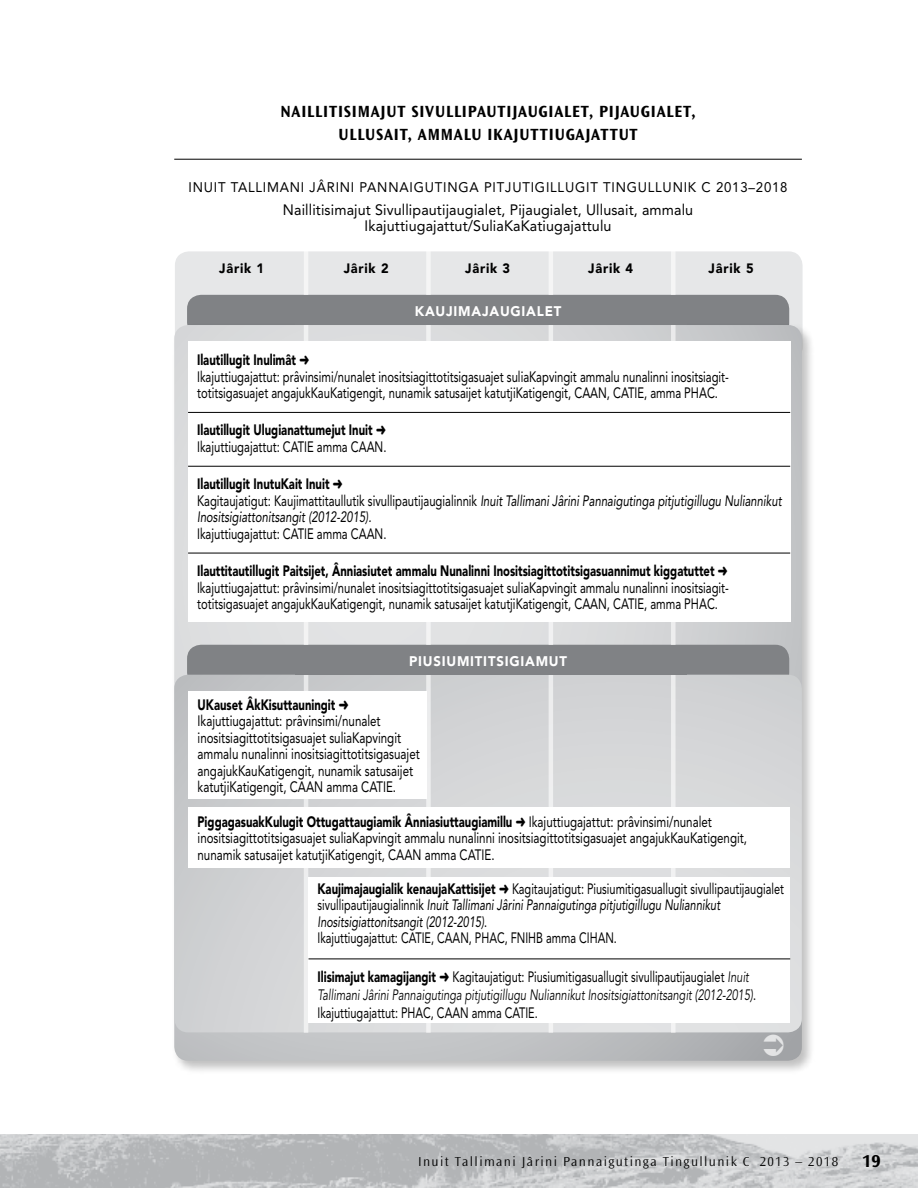
<style>
.page{position:relative;width:918px;height:1188px;background:#fff}
.page>*{position:absolute;margin:0;border:0;box-sizing:border-box;transform-origin:0 0}
.t1{font:700 18px "Ocean Sans Std";color:#000}
.t2{font:700 16.8px/22.5px "Ocean Sans Std";letter-spacing:.05em;color:#000;text-align:center;scale:.95 1}
.t3{font:15px/16.5px "Avenir LT Std";color:#000;scale:.75 1}
.t4{font:15px/16.5px "Avenir LT Std";color:#000;scale:.73 1}
.t5{font:15px/16.5px "Avenir LT Std";color:#000;scale:.77 1}
.t6{font:italic 15px/16.5px "Avenir LT Std";color:#000;scale:.75 1}
.t7{font:15px/16px "Avenir LT Std";color:#000;text-align:center;scale:.95 1}
.t8{font:900 15px/16.5px "Avenir LT Std";color:#000;scale:.75 1}
.t9{font:13.8px "Avenir LT Std";letter-spacing:.06em;color:#000;scale:.95 1}
.t10{font:900 13.8px "Avenir LT Std";letter-spacing:.06em;color:#fff;scale:.95 1}
.t11{font:300 13.5px "Ocean Sans Std";letter-spacing:.1em;color:#000}
.t12{font:900 13.5px "Avenir LT Std";letter-spacing:.06em;color:#000;scale:.95 1}
.s1{font-weight:900}
.s2{font-weight:400}
.s3{font-weight:900;font-style:normal}
.s4{font-style:normal}
.s5{font-style:italic}
</style>
<div class="page">
<img style="left:0;top:1134px;width:918px;height:54px">
<div style="left:175px;top:251px;width:628px;height:110px;background:#e6e7e8;border-radius:14px"></div>
<div style="left:187px;top:295px;width:602px;height:42px;background:#808285;border-radius:14px"></div>
<div style="left:171px;top:322px;width:645px;height:752px;background:#000;opacity:.25"></div>
<svg style="left:174px;top:325px;width:628px;height:736px;background:#cccdcf"></svg>
<hr style="left:174px;top:159px;width:628px;height:1px;background:#000">
<div style="left:187px;top:645px;width:602px;height:42px;background:#808285;border-radius:14px"></div>
<svg style="left:174px;top:675px;width:628px;height:357px;background:#d3d4d6"></svg>
<hr style="left:304px;top:250px;width:4px;height:783px;background:#efeff0">
<div style="left:426px;top:250px;width:5px;height:783px;background:#eeeeef"></div>
<hr style="left:549px;top:250px;width:4px;height:783px;background:#efefef">
<div style="left:671px;top:250px;width:5px;height:783px;background:#eeefef"></div>
<div style="left:295px;top:645px;width:392px;height:30px;background:#808285"></div>
<div style="left:189px;top:691px;width:238px;height:108px;background:#fff"></div>
<div style="left:189px;top:807px;width:601px;height:61px;background:#fff"></div>
<div style="left:309px;top:878px;width:481px;height:145px;background:#fff"></div>
<hr style="left:309px;top:959px;width:481px;height:1px;background:#000">
<div style="left:188px;top:341px;width:602px;height:281px;background:#fff"></div>
<hr style="left:188px;top:412px;width:602px;height:1px;background:#000">
<hr style="left:188px;top:466px;width:602px;height:1px;background:#000">
<hr style="left:188px;top:553px;width:602px;height:1px;background:#000">
<div style="left:295px;top:295px;width:392px;height:30px;background:#808285"></div>
<svg style="left:763px;top:1034px;width:20px;height:22px"></svg>
<p class="t2" style="left:281px;top:101px;width:438px">NAILLITISIMAJUT SIVULLIPAUTIJAUGIALET, PIJAUGIALET,<br>ULLUSAIT, AMMALU IKAJUTTIUGAJATTUT</p>
<p class="t9" style="left:189px;top:179px;width:632px">I nuit Tallimani Jârini Pannaigutinga pitjutigillugit Tingullunik C 2013–2018</p>
<p class="t7" style="left:283px;top:202px;width:433px">Naillitisimajut Sivullipautijaugialet, Pijaugialet, Ullusait, ammalu<br>Ikajuttiugajattut/SuliaKaKatiugajattulu</p>
<p class="t12" style="left:219px;top:260px;width:49px">Jârik 1</p>
<p class="t12" style="left:344px;top:260px;width:49px">Jârik 2</p>
<p class="t12" style="left:465px;top:260px;width:49px">Jârik 3</p>
<p class="t12" style="left:588px;top:260px;width:49px">Jârik 4</p>
<p class="t12" style="left:709px;top:260px;width:49px">Jârik 5</p>
<p class="t10" style="left:415px;top:303px;width:156px">KAUJIMAJAUGIALET</p>
<p class="t3" style="left:197px;top:352px;width:709px"><span class="s1">Ilautillugit Inulimât</span> ➜<br>Ikajuttiugajattut: prâvinsimi/nunalet inositsiagittotitsigasuajet suliaKapvingit ammalu nunalinni inositsiagit&shy;totitsigasuajet angajukKauKatigengit, nunamik satusaijet katutjiKatigengit, CAAN , CATIE, amma PHAC.</p>
<p class="t8" style="left:197px;top:422px;width:254px">Ilautillugit Ulugianattumejut Inuit ➜<br><span class="s2">Ikajuttiugajattut: CATIE amma CAAN.</span></p>
<p class="t6" style="left:197px;top:476px;width:781px"><span class="s3">Ilautillugit InutuKait Inuit</span> ➜<br><span class="s4">Kagitaujatigut: Kaujimattitaullutik sivullipautijaugialinnik</span> Inuit Tallimani Jârini Pannaigutinga pitjutigillugu Nuliannikut<br>Inositsigiattonitsangit (2012-2015).</p>
<p class="t3" style="left:197px;top:525px;width:254px">Ikajuttiugajattut: CATIE amma CAAN.</p>
<p class="t3" style="left:197px;top:563px;width:709px;text-align:justify"><span class="s1">Ilauttitautillugit Paitsijet, Ânniasiutet ammalu Nunalinni Inositsiagittotitsigasuannimut kiggatuttet</span> ➜ Ikajuttiugajattut: prâvinsimi/nunalet inositsiagittotitsigasuajet suliaKapvingit ammalu nunalinni inositsiagit&shy;totitsigasuajet angajukKauKatigengit, nunamik satusaijet katutjiKatigengit, CAAN , CATIE, amma PHAC.</p>
<p class="t10" style="left:409px;top:652px;width:168px">PIUSIUMITITSIGIAMUT</p>
<p class="t5" style="left:198px;top:697px;width:290px"><span class="s1">UKauset ÂkKisuttauningit</span> ➜ Ikajuttiugajattut: prâvinsimi/nunalet inositsiagittotitsigasuajet suliaKapvingit ammalu nunalinni inositsiagittotitsigasuajet angajukKauKatigengit, nunamik satusaijet katutjiKatigengit, CAAN</p>
<p class="t5" style="left:326px;top:779px;width:92px">amma CATIE.</p>
<p class="t5" style="left:198px;top:813px;width:715px"><span class="s1">PiggagasuakKulugit Ottugattaugiamik Ânniasiuttaugiamillu</span> ➜ Ikajuttiugajattut: prâvinsimi/nunalet inositsiagittotitsigasuajet suliaKapvingit ammalu nunalinni inositsiagittotitsigasuajet angajukKauKatigengit, nunamik satusaijet katutjiKatigengit, CAAN</p>
<p class="t5" style="left:425px;top:846px;width:92px">amma CATIE.</p>
<p class="t4" style="left:318px;top:880px;width:640px"><span class="s1">Kaujimajaugialik kenaujaKattisijet</span> ➜ Kagitaujatigut: Piusiumitigasuallugit sivullipautijaugialet sivullipautijaugialinnik <span class="s5">Inuit Tallimani Jârini Pannaigutinga pitjutigillugu Nuliannikut Inositsigiattonitsangit (2012-2015)</span>.<br>Ikajuttiugajattut: CATIE, CAAN, PHAC, FNIHB amma CIHAN.</p>
<p class="t4" style="left:318px;top:968px;width:602px;line-height:18px"><span class="s1">Ilisimajut kamagijangit</span> ➜ Kagitaujatigut: Piusiumitigasuallugit sivullipautijaugialet <span class="s5">Inuit<br>Tallimani Jârini Pannaigutinga pitjutigillugu Nuliannikut Inositsigiattonitsangit (2012-2015)</span>.<br>Ikajuttiugajattut: PHAC, CAAN amma CATIE.</p>
<p class="t11" style="left:418px;top:1154px;width:422px">Inuit Tallimani Jârini Pannaigutinga Tingullunik C 2013 – 2018</p>
<p class="t1" style="left:862px;top:1151px;width:20px">19</p>
</div>
